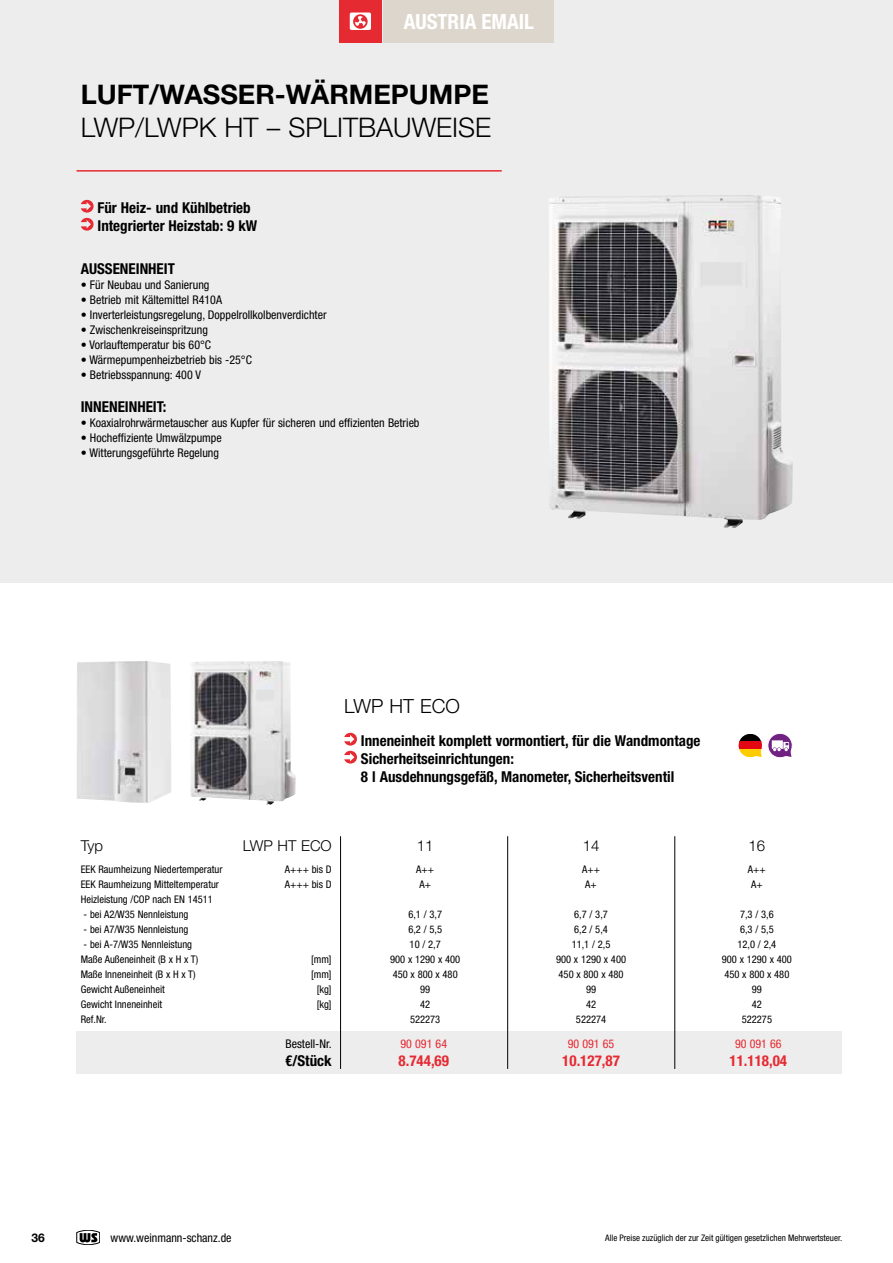
<style>
.page{position:relative;width:893px;height:1263px;background:#fff}
.page>*{position:absolute;margin:0;border:0;box-sizing:border-box;transform-origin:0 0}
.t1{font:300 27px "Helvetica Neue LT Pro";color:#000}
.t2{font:700 27px "Helvetica Neue LT Pro";color:#000}
.t3{font:700 condensed 21px "Helvetica Neue LT Pro";color:#fff}
.t4{font:300 19.5px "Helvetica Neue LT Pro";color:#000}
.t5{font:700 condensed 15px/18px "Helvetica Neue LT Pro";color:#000}
.t6{font:700 condensed 15px "Helvetica Neue LT Pro";color:#e62a32}
.t7{font:300 15px "Helvetica Neue LT Pro";color:#000}
.t8{font:condensed 12px "Helvetica Neue LT Pro";color:#000}
.t9{font:condensed 12px "Helvetica Neue LT Pro";color:#e62a32}
.t10{font:700 12px "Helvetica Neue LT Pro";color:#000}
.t11{font:condensed 10.5px "Helvetica Neue LT Pro";color:#000}
.t12{font:condensed 9px "Helvetica Neue LT Pro";color:#000}
</style>
<div class="page">
<div style="left:0;top:0;width:893px;height:583px;background:#ededed"></div>
<svg style="left:81px;top:200px;width:13px;height:31px"></svg>
<img style="left:549px;top:195px;width:244px;height:333px">
<hr style="left:77px;top:170px;width:425px;height:2px;background:#e62a32">
<div style="left:77px;top:1031px;width:765px;height:43px;background:#ededed"></div>
<hr style="left:340px;top:836px;width:1px;height:233px;background:#000">
<hr style="left:507px;top:836px;width:1px;height:233px;background:#000">
<hr style="left:674px;top:836px;width:1px;height:233px;background:#000">
<svg style="left:344px;top:733px;width:13px;height:12px"></svg>
<svg style="left:344px;top:751px;width:13px;height:12px"></svg>
<img style="left:77px;top:661px;width:219px;height:144px">
<svg style="left:738px;top:733px;width:55px;height:25px"></svg>
<svg style="left:739px;top:734px;width:23px;height:7px"></svg>
<div style="left:739px;top:741px;width:23px;height:8px;background:#e30613"></div>
<div style="left:739px;top:749px;width:23px;height:8px;background:#fc0"></div>
<svg style="left:77px;top:1230px;width:23px;height:15px"></svg>
<div style="left:384px;top:0;width:170px;height:43px;background:#ddd6cc"></div>
<div style="left:339px;top:0;width:43px;height:43px;background:#e62a32"></div>
<svg style="left:350px;top:13px;width:21px;height:17px"></svg>
<h2 class="t3" style="left:404px;top:9px;width:132px">AUSTRIA EMAIL</h2>
<h1 class="t2" style="left:81px;top:78px;width:410px">LUFT/WASSER-WÄRMEPUMPE</h1>
<h1 class="t1" style="left:81px;top:111px;width:412px">LWP/LWPK HT – SPLITBAUWEISE</h1>
<h3 class="t5" style="left:98px;top:198px;width:161px">Für Heiz- und Kühlbetrieb<br>Integrierter Heizstab: 9 kW</h3>
<h3 class="t5" style="left:81px;top:260px;width:96px">AUSSENEINHEIT</h3>
<p class="t8" style="left:81px;top:278px;width:130px">• Für Neubau und Sanierung</p>
<p class="t8" style="left:81px;top:293px;width:143px">• Betrieb mit Kältemittel R410A</p>
<p class="t8" style="left:81px;top:308px;width:247px">• Inverterleistungsregelung, Doppelrollkolbenverdichter</p>
<p class="t8" style="left:81px;top:323px;width:129px">• Zwischenkreiseinspritzung</p>
<p class="t8" style="left:81px;top:338px;width:132px">• Vorlauftemperatur bis 60°C</p>
<p class="t8" style="left:81px;top:353px;width:173px">• Wärmepumpenheizbetrieb bis -25°C</p>
<p class="t8" style="left:81px;top:368px;width:122px">• Betriebsspannung: 400 V</p>
<h3 class="t5" style="left:81px;top:398px;width:87px">INNENEINHEIT:</h3>
<p class="t8" style="left:81px;top:416px;width:340px">• Koaxialrohrwärmetauscher aus Kupfer für sicheren und effizienten Betrieb</p>
<p class="t8" style="left:81px;top:431px;width:142px">• Hocheffiziente Umwälzpumpe</p>
<p class="t8" style="left:81px;top:446px;width:140px">• Witterungsgeführte Regelung</p>
<h3 class="t4" style="left:344px;top:694px;width:117px">LWP HT ECO</h3>
<h3 class="t5" style="left:361px;top:731px;width:341px">Inneneinheit komplett vormontiert, für die Wandmontage<br>Sicherheitseinrichtungen:<br>8 l Ausdehnungsgefäß, Manometer, Sicherheitsventil</h3>
<h3 class="t7" style="left:81px;top:837px;width:24px">Typ</h3>
<h3 class="t7" style="left:243px;top:837px;width:90px">LWP HT ECO</h3>
<h3 class="t7" style="left:417px;top:837px;width:18px">11</h3>
<h3 class="t7" style="left:583px;top:837px;width:18px">14</h3>
<h3 class="t7" style="left:749px;top:837px;width:18px">16</h3>
<p class="t11" style="left:81px;top:863px;width:143px">EEK Raumheizung Niedertemperatur</p>
<p class="t11" style="left:285px;top:863px;width:48px">A+++ bis D</p>
<p class="t11" style="left:416px;top:863px;width:19px">A++</p>
<p class="t11" style="left:582px;top:863px;width:19px">A++</p>
<p class="t11" style="left:748px;top:863px;width:19px">A++</p>
<p class="t11" style="left:81px;top:878px;width:140px">EEK Raumheizung Mitteltemperatur</p>
<p class="t11" style="left:285px;top:878px;width:48px">A+++ bis D</p>
<p class="t11" style="left:419px;top:878px;width:13px">A+</p>
<p class="t11" style="left:585px;top:878px;width:13px">A+</p>
<p class="t11" style="left:751px;top:878px;width:13px">A+</p>
<p class="t11" style="left:81px;top:893px;width:134px">Heizleistung /COP nach EN 14511</p>
<p class="t11" style="left:84px;top:908px;width:106px">- bei A2/W35 Nennleistung</p>
<p class="t11" style="left:408px;top:908px;width:35px">6,1 / 3,7</p>
<p class="t11" style="left:574px;top:908px;width:35px">6,7 / 3,7</p>
<p class="t11" style="left:740px;top:908px;width:35px">7,3 / 3,6</p>
<p class="t11" style="left:84px;top:923px;width:106px">- bei A7/W35 Nennleistung</p>
<p class="t11" style="left:408px;top:923px;width:35px">6,2 / 5,5</p>
<p class="t11" style="left:574px;top:923px;width:35px">6,2 / 5,4</p>
<p class="t11" style="left:740px;top:923px;width:35px">6,3 / 5,5</p>
<p class="t11" style="left:84px;top:938px;width:110px">- bei A-7/W35 Nennleistung</p>
<p class="t11" style="left:410px;top:938px;width:33px">10 / 2,7</p>
<p class="t11" style="left:572px;top:938px;width:40px">11,1 / 2,5</p>
<p class="t11" style="left:737px;top:938px;width:40px">12,0 / 2,4</p>
<p class="t11" style="left:81px;top:953px;width:119px">Maße Außeneinheit (B x H x T)</p>
<p class="t11" style="left:311px;top:953px;width:22px">[mm]</p>
<p class="t11" style="left:390px;top:953px;width:72px">900 x 1290 x 400</p>
<p class="t11" style="left:556px;top:953px;width:72px">900 x 1290 x 400</p>
<p class="t11" style="left:722px;top:953px;width:72px">900 x 1290 x 400</p>
<p class="t11" style="left:81px;top:968px;width:116px">Maße Inneneinheit (B x H x T)</p>
<p class="t11" style="left:311px;top:968px;width:22px">[mm]</p>
<p class="t11" style="left:393px;top:968px;width:66px">450 x 800 x 480</p>
<p class="t11" style="left:559px;top:968px;width:66px">450 x 800 x 480</p>
<p class="t11" style="left:724px;top:968px;width:66px">450 x 800 x 480</p>
<p class="t11" style="left:81px;top:983px;width:86px">Gewicht Außeneinheit</p>
<p class="t11" style="left:317px;top:983px;width:16px">[kg]</p>
<p class="t11" style="left:420px;top:983px;width:12px">99</p>
<p class="t11" style="left:586px;top:983px;width:12px">99</p>
<p class="t11" style="left:752px;top:983px;width:12px">99</p>
<p class="t11" style="left:81px;top:998px;width:83px">Gewicht Inneneinheit</p>
<p class="t11" style="left:317px;top:998px;width:16px">[kg]</p>
<p class="t11" style="left:420px;top:998px;width:12px">42</p>
<p class="t11" style="left:586px;top:998px;width:12px">42</p>
<p class="t11" style="left:752px;top:998px;width:12px">42</p>
<p class="t11" style="left:81px;top:1013px;width:28px">Ref.Nr.</p>
<p class="t11" style="left:410px;top:1013px;width:32px">522273</p>
<p class="t11" style="left:576px;top:1013px;width:32px">522274</p>
<p class="t11" style="left:742px;top:1013px;width:32px">522275</p>
<p class="t8" style="left:285px;top:1036px;width:48px">Bestell-Nr.</p>
<h3 class="t5" style="left:285px;top:1051px;width:48px">€/Stück</h3>
<p class="t9" style="left:400px;top:1036px;width:48px">90 091 64</p>
<h3 class="t6" style="left:399px;top:1051px;width:52px">8.744,69</h3>
<p class="t9" style="left:568px;top:1036px;width:48px">90 091 65</p>
<h3 class="t6" style="left:562px;top:1051px;width:59px">10.127,87</h3>
<p class="t9" style="left:735px;top:1036px;width:48px">90 091 66</p>
<h3 class="t6" style="left:729px;top:1051px;width:59px">11.118,04</h3>
<p class="t10" style="left:32px;top:1230px;width:15px">36</p>
<p class="t8" style="left:111px;top:1230px;width:123px">www.weinmann-schanz.de</p>
<p class="t12" style="left:605px;top:1232px;width:239px">Alle Preise zuzüglich der zur Zeit gültigen gesetzlichen Mehrwertsteuer.</p>
</div>
